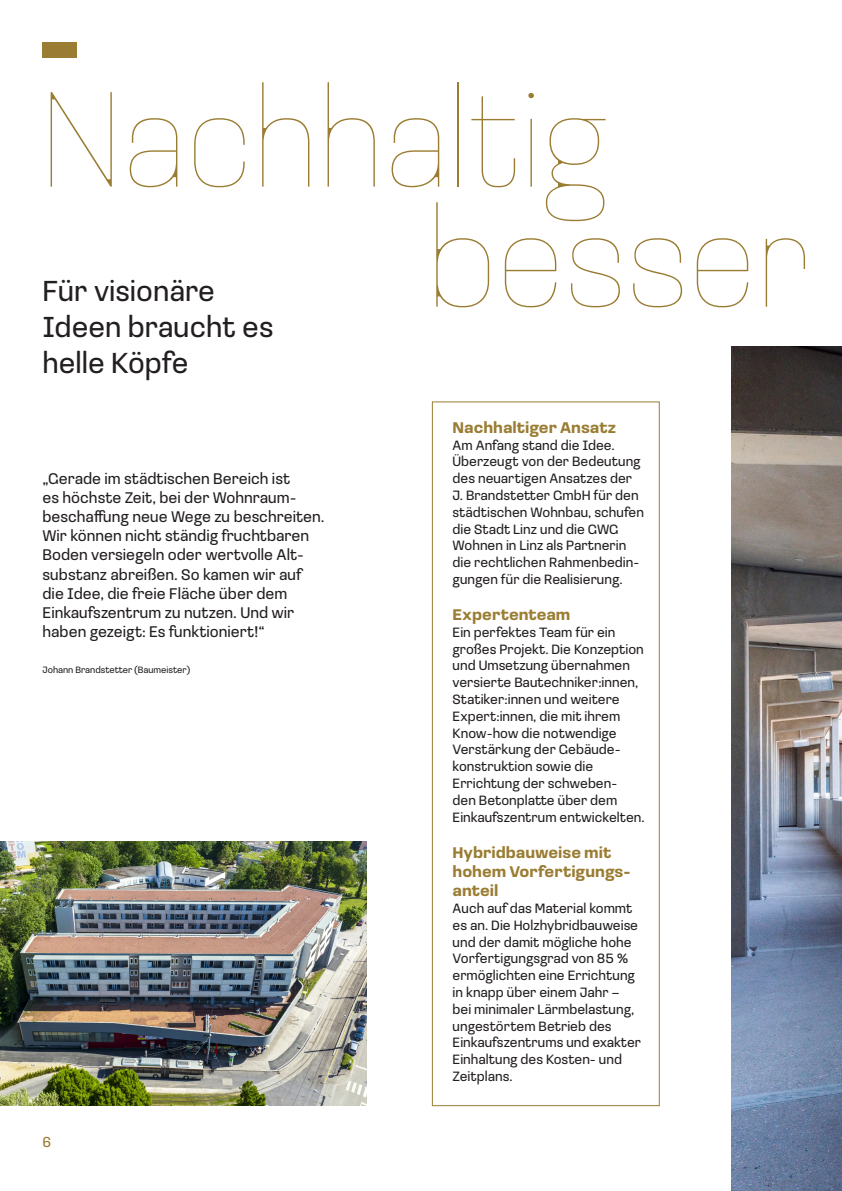
<style>
.page{position:relative;width:842px;height:1191px;background:#fff}
.page>*{position:absolute;margin:0;border:0;box-sizing:border-box;transform-origin:0 0}
.t1{font:100 141px "Loos Normal";color:#9a7d33}
.t2{font:30px "Loos Normal";color:#231f20}
.t3{font:16px "Loos Normal";color:#231f20}
.t4{font:700 16px "Loos Normal";color:#9a7d33}
.t5{font:15px "Loos Normal";color:#9a7d33}
.t6{font:14px/16.8px "Loos Normal";color:#231f20}
.t7{font:9.5px "Loos Normal";color:#231f20}
</style>
<div class="page">
<img style="left:0;top:841px;width:366px;height:265px">
<div style="left:43px;top:43px;width:34px;height:15px;background:#9a7d33"></div>
<img style="left:731px;top:347px;width:111px;height:844px">
<div style="left:432px;top:402px;width:227px;height:704px;border:1px solid #9a7d33"></div>
<p class="t1" style="left:41px;top:49px;width:568px">Nachhaltig</p>
<p class="t1" style="left:427px;top:169px;width:384px">besser</p>
<p class="t2" style="left:43px;top:270px;width:174px">Für visionäre</p>
<p class="t2" style="left:43px;top:306px;width:232px">Ideen braucht es</p>
<p class="t2" style="left:43px;top:342px;width:148px">helle Köpfe</p>
<p class="t3" style="left:43px;top:467px;width:249px">„Gerade im städtischen Bereich ist</p>
<p class="t3" style="left:43px;top:486px;width:255px">es höchste Zeit, bei der Wohnraum-</p>
<p class="t3" style="left:43px;top:505px;width:283px">beschaffung neue Wege zu beschreiten.</p>
<p class="t3" style="left:43px;top:524px;width:268px">Wir können nicht ständig fruchtbaren</p>
<p class="t3" style="left:43px;top:544px;width:263px">Boden versiegeln oder wertvolle Alt-</p>
<p class="t3" style="left:43px;top:563px;width:261px">substanz abreißen. So kamen wir auf</p>
<p class="t3" style="left:43px;top:582px;width:246px">die Idee, die freie Fläche über dem</p>
<p class="t3" style="left:43px;top:601px;width:253px">Einkaufszentrum zu nutzen. Und wir</p>
<p class="t3" style="left:43px;top:620px;width:224px">haben gezeigt: Es funktioniert!“</p>
<p class="t7" style="left:43px;top:662px;width:149px">Johann Brandstetter (Baumeister)</p>
<p class="t5" style="left:43px;top:1131px;width:10px">6</p>
<p class="t4" style="left:453px;top:416px;width:165px">Nachhaltiger Ansatz</p>
<p class="t6" style="left:453px;top:436px;width:190px">Am Anfang stand die Idee.<br>Überzeugt von der Bedeutung des neuartigen Ansatzes der</p>
<p class="t6" style="left:453px;top:486px;width:193px">J. Brandstetter GmbH für den städtischen Wohnbau, schufen die Stadt Linz und die GWG<br>Wohnen in Linz als Partnerin die rechtlichen Rahmenbedin&shy;gungen für die Realisierung.</p>
<p class="t4" style="left:453px;top:603px;width:119px">Expertenteam</p>
<p class="t6" style="left:453px;top:623px;width:193px">Ein perfektes Team für ein großes Projekt. Die Konzeption und Umsetzung übernahmen versierte Bautechniker:innen,<br>Statiker:innen und weitere<br>Expert:innen, die mit ihrem</p>
<p class="t6" style="left:453px;top:724px;width:170px">Know-how die notwendige<br>Verstärkung der Gebäude&shy;konstruktion sowie die<br>Errichtung der schweben-</p>
<p class="t6" style="left:453px;top:791px;width:194px">den Betonplatte über dem<br>Einkaufszentrum entwickelten.</p>
<p class="t4" style="left:453px;top:840px;width:160px">Hybridbauweise mit</p>
<p class="t4" style="left:453px;top:860px;width:180px">hohem Vorfertigungs-</p>
<p class="t4" style="left:453px;top:879px;width:47px">anteil</p>
<p class="t6" style="left:453px;top:899px;width:190px">Auch auf das Material kommt es an. Die Holzhybridbauweise und der damit mögliche hohe<br>Vorfertigungsgrad von 85 % ermöglichten eine Errichtung in knapp über einem Jahr – bei minimaler Lärmbelastung, ungestörtem Betrieb des<br>Einkaufszentrums und exakter<br>Einhaltung des Kosten- und<br>Zeitplans.</p>
</div>
